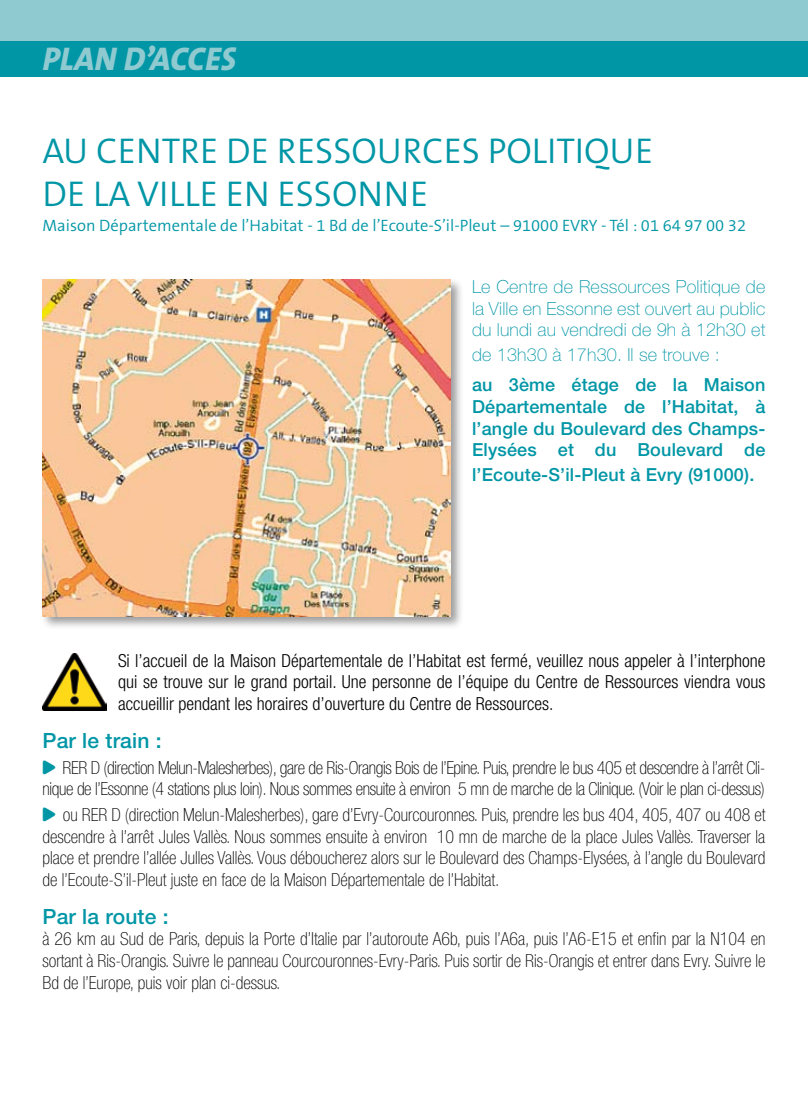
<style>
.page{position:relative;width:808px;height:1106px;background:#fff}
.page>*{position:absolute;margin:0;border:0;box-sizing:border-box;transform-origin:0 0}
.t1{font:300 36px/43.2px "The Sans B4";color:#0096a6}
.t2{font:italic 800 33px "The Sans B8";color:#90cad1}
.t3{font:500 21px "Helvetica Neue LT Std";letter-spacing:.01em;color:#0096a6}
.t4{font:100 condensed 18px/21.6px "Helvetica Neue LT Std";letter-spacing:-.02em;color:#000;text-align:justify}
.t5{font:300 condensed 18px/21.6px "Helvetica Neue LT Std";color:#000;text-align:justify}
.t6{font:500 18px/21.6px "Helvetica Neue LT Std";letter-spacing:.01em;color:#0096a6;text-align:justify}
.t7{font:100 18px/21.6px "Helvetica Neue LT Std";letter-spacing:.01em;color:#0096a6;text-align:justify}
.t8{font:300 16.5px "The Sans B4";color:#0096a6}
.s1{font-family:"Distro Bats";font-weight:400;font-stretch:normal;color:#0096a6}
</style>
<div class="page">
<div style="left:0;top:0;width:808px;height:64px;background:#90cad1"></div>
<div style="left:0;top:41px;width:808px;height:36px;background:#0096a6"></div>
<div style="left:40px;top:277px;width:424px;height:353px;background:#000;opacity:.4"></div>
<img style="left:43px;top:279px;width:407px;height:337px">
<img style="left:43px;top:654px;width:64px;height:56px">
<h2 class="t2" style="left:43px;top:42px;width:195px">PLAN D’ACCES</h2>
<h1 class="t1" style="left:43px;top:130px;width:612px">AU CENTRE DE RESSOURCES POLITIQUE<br>DE LA VILLE EN ESSONNE</h1>
<p class="t8" style="left:43px;top:217px;width:705px">Maison Départementale de l’Habitat - 1 Bd de l’Ecoute-S’il-Pleut – 91000 EVRY - Tél : 01 64 97 00 32</p>
<p class="t7" style="left:472px;top:276px;width:295px">Le Centre de Ressources Politique de la Ville en Essonne est ouvert au public du lundi au vendredi de 9h à 12h30 et</p>
<p class="t7" style="left:472px;top:344px;width:249px">de 13h30 à 17h30. Il se trouve :</p>
<p class="t6" style="left:472px;top:374px;width:295px">au 3ème étage de la Maison Départementale de l’Habitat, à l’angle du Boulevard des Champs-Elysées et du Boulevard de</p>
<p class="t6" style="left:472px;top:464px;width:284px">l’Ecoute-S’il-Pleut à Evry (91000).</p>
<p class="t5" style="left:118px;top:649px;width:649px">Si l’accueil de la Maison Départementale de l’Habitat est fermé, veuillez nous appeler à l’interphone qui se trouve sur le grand portail. Une personne de l’équipe du Centre de Ressources viendra vous accueillir pendant les horaires d’ouverture du Centre de Ressources.</p>
<p class="t3" style="left:43px;top:727px;width:121px">Par le train :</p>
<p class="t4" style="left:43px;top:756px;width:724px"><span class="s1">,</span> RER D (direction Melun-Malesherbes), gare de Ris-Orangis Bois de l’Epine. Puis, prendre le bus 405 et descendre à l’arrêt Cli&shy;nique de l’Essonne (4 stations plus loin). Nous sommes ensuite à environ 5 mn de marche de la Clinique. (Voir le plan ci-dessus)</p>
<p class="t4" style="left:43px;top:803px;width:724px"><span class="s1">,</span> ou RER D (direction Melun-Malesherbes), gare d’Evry-Courcouronnes. Puis, prendre les bus 404, 405, 407 ou 408 et descendre à l’arrêt Jules Vallès. Nous sommes ensuite à environ 10 mn de marche de la place Jules Vallès. Traverser la place et prendre l’allée Julles Vallès. Vous déboucherez alors sur le Boulevard des Champs-Elysées, à l’angle du Boulevard de l’Ecoute-S’il-Pleut juste en face de la Maison Départementale de l’Habitat.</p>
<p class="t3" style="left:43px;top:903px;width:128px">Par la route :</p>
<p class="t4" style="left:43px;top:928px;width:724px">à 26 km au Sud de Paris, depuis la Porte d’Italie par l’autoroute A6b, puis l’A6a, puis l’A6-E15 et enfin par la N104 en sortant à Ris-Orangis. Suivre le panneau Courcouronnes-Evry-Paris. Puis sortir de Ris-Orangis et entrer dans Evry. Suivre le Bd de l’Europe, puis voir plan ci-dessus.</p>
</div>
